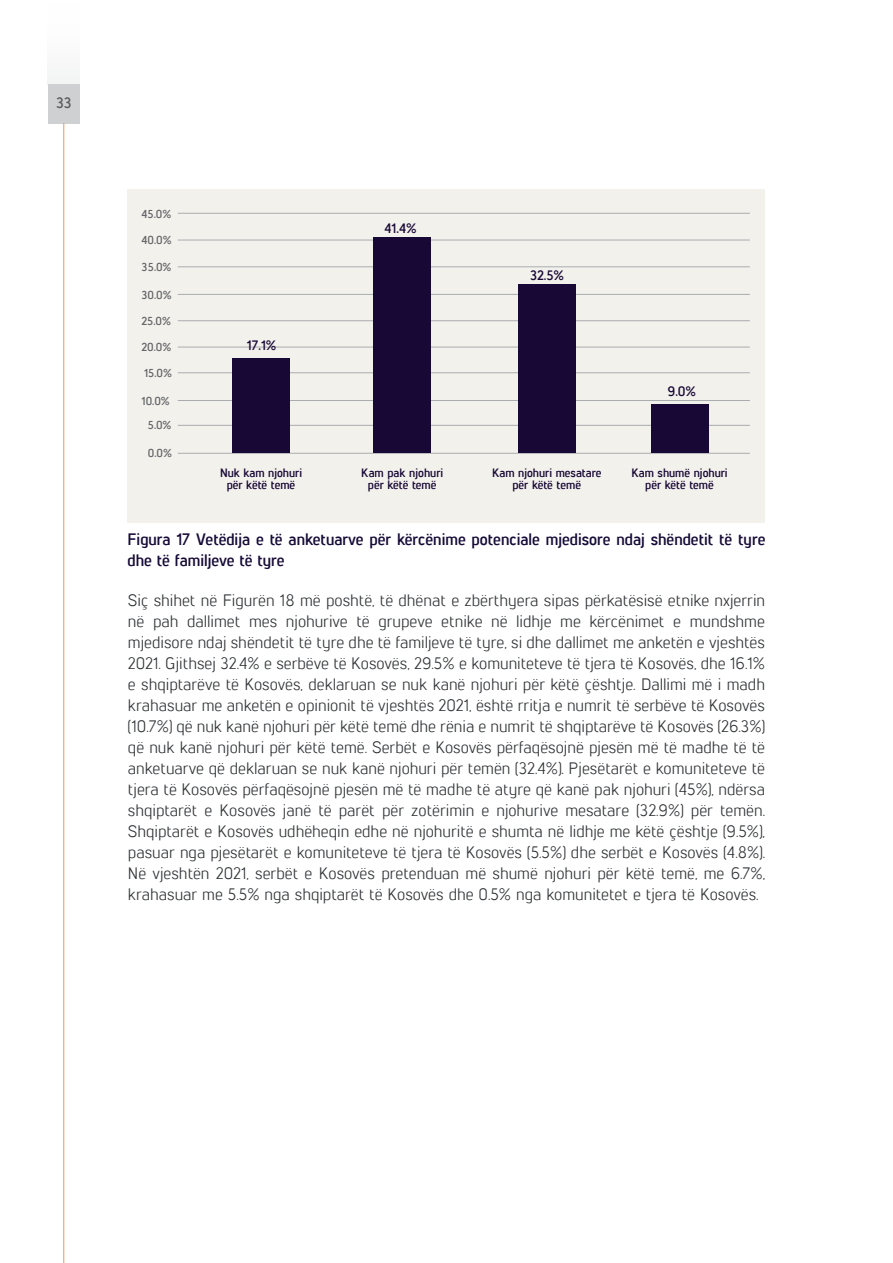
<style>
.page{position:relative;width:893px;height:1263px;background:#fff}
.page>*{position:absolute;margin:0;border:0;box-sizing:border-box;transform-origin:0 0}
.t1{font:16.5px/21px "Lintel";color:#2e3133;text-align:justify}
.t2{font:16.5px/21px "Lintel Regular 8";color:#160a37}
.t3{font:15px "Lintel Regular 8";color:#5b5d60}
.t4{font:13.65px "Lintel Regular 8";color:#170835}
.t5{font:12.15px/12.5px "Lintel Regular 8";color:#170835;text-align:center}
.t6{font:11.55px/24.5px "Lintel Regular 8";color:#636568;text-align:center}
</style>
<div class="page">
<div style="left:48px;top:0;width:32px;height:84px;background:#fbfbfb"></div>
<div style="left:48px;top:84px;width:32px;height:39px;background:#ced0d2"></div>
<hr style="left:63px;top:123px;width:1px;height:1140px;background:#ee9653">
<div style="left:128px;top:189px;width:637px;height:334px;background:#f3f1ec"></div>
<hr style="left:178px;top:267px;width:572px;height:1px;background:#a9acb0">
<hr style="left:178px;top:294px;width:572px;height:1px;background:#a9acb0">
<hr style="left:178px;top:320px;width:572px;height:1px;background:#a9acb0">
<hr style="left:178px;top:347px;width:572px;height:1px;background:#a9acb0">
<hr style="left:178px;top:372px;width:572px;height:1px;background:#a9acb0">
<hr style="left:178px;top:400px;width:572px;height:1px;background:#a9acb0">
<hr style="left:178px;top:425px;width:572px;height:1px;background:#a9acb0">
<hr style="left:178px;top:453px;width:572px;height:1px;background:#a9acb0">
<div style="left:518px;top:284px;width:58px;height:169px;background:#170835"></div>
<div style="left:232px;top:358px;width:58px;height:95px;background:#170835"></div>
<div style="left:651px;top:405px;width:57px;height:48px;background:#170835"></div>
<hr style="left:178px;top:240px;width:572px;height:1px;background:#a9acb0">
<hr style="left:178px;top:213px;width:572px;height:1px;background:#a9acb0">
<div style="left:373px;top:237px;width:58px;height:216px;background:#170835"></div>
<p class="t3" style="left:56px;top:93px;width:17px">33</p>
<p class="t6" style="left:142px;top:201px;width:31px">45.0%</p>
<p class="t6" style="left:142px;top:227px;width:32px">40.0%</p>
<p class="t6" style="left:142px;top:254px;width:31px">35.0%</p>
<p class="t6" style="left:142px;top:282px;width:32px">30.0%</p>
<p class="t6" style="left:142px;top:308px;width:31px">25.0%</p>
<p class="t6" style="left:142px;top:334px;width:31px">20.0%</p>
<p class="t6" style="left:144px;top:360px;width:29px">15.0%</p>
<p class="t6" style="left:142px;top:388px;width:31px">10.0%<br>5.0%</p>
<p class="t6" style="left:148px;top:440px;width:26px">0.0%</p>
<p class="t4" style="left:247px;top:336px;width:31px">17.1%</p>
<p class="t4" style="left:384px;top:218px;width:34px">41.4%</p>
<p class="t4" style="left:530px;top:265px;width:36px">32.5%</p>
<p class="t4" style="left:667px;top:382px;width:30px">9.0%</p>
<p class="t5" style="left:220px;top:466px;width:84px">Nuk kam njohuri për këtë temë</p>
<p class="t5" style="left:361px;top:466px;width:83px">Kam pak njohuri për këtë temë</p>
<p class="t5" style="left:492px;top:466px;width:111px">Kam njohuri mesatare për këtë temë</p>
<p class="t5" style="left:631px;top:466px;width:98px">Kam shumë njohuri për këtë temë</p>
<p class="t2" style="left:128px;top:528px;width:639px">Figura 17 Vetëdija e të anketuarve për kërcënime potenciale mjedisore ndaj shëndetit të tyre dhe të familjeve të tyre</p>
<p class="t1" style="left:128px;top:589px;width:639px">Siç shihet në Figurën 18 më poshtë, të dhënat e zbërthyera sipas përkatësisë etnike nxjerrin në pah dallimet mes njohurive të grupeve etnike në lidhje me kërcënimet e mundshme mjedisore ndaj shëndetit të tyre dhe të familjeve të tyre, si dhe dallimet me anketën e vjeshtës 2021. Gjithsej 32.4% e serbëve të Kosovës, 29.5% e komuniteteve të tjera të Kosovës, dhe 16.1% e shqiptarëve të Kosovës, deklaruan se nuk kanë njohuri për këtë çështje. Dallimi më i madh krahasuar me anketën e opinionit të vjeshtës 2021, është rritja e numrit të serbëve të Kosovës (10.7%) që nuk kanë njohuri për këtë temë dhe rënia e numrit të shqiptarëve të Kosovës (26.3%) që nuk kanë njohuri për këtë temë. Serbët e Kosovës përfaqësojnë pjesën më të madhe të të anketuarve që deklaruan se nuk kanë njohuri për temën (32.4%). Pjesëtarët e komuniteteve të tjera të Kosovës përfaqësojnë pjesën më të madhe të atyre që kanë pak njohuri (45%), ndërsa shqiptarët e Kosovës janë të parët për zotërimin e njohurive mesatare (32.9%) për temën.<br>Shqiptarët e Kosovës udhëheqin edhe në njohuritë e shumta në lidhje me këtë çështje (9.5%), pasuar nga pjesëtarët e komuniteteve të tjera të Kosovës (5.5%) dhe serbët e Kosovës (4.8%).<br>Në vjeshtën 2021, serbët e Kosovës pretenduan më shumë njohuri për këtë temë, me 6.7%, krahasuar me 5.5% nga shqiptarët të Kosovës dhe 0.5% nga komunitetet e tjera të Kosovës.</p>
</div>
